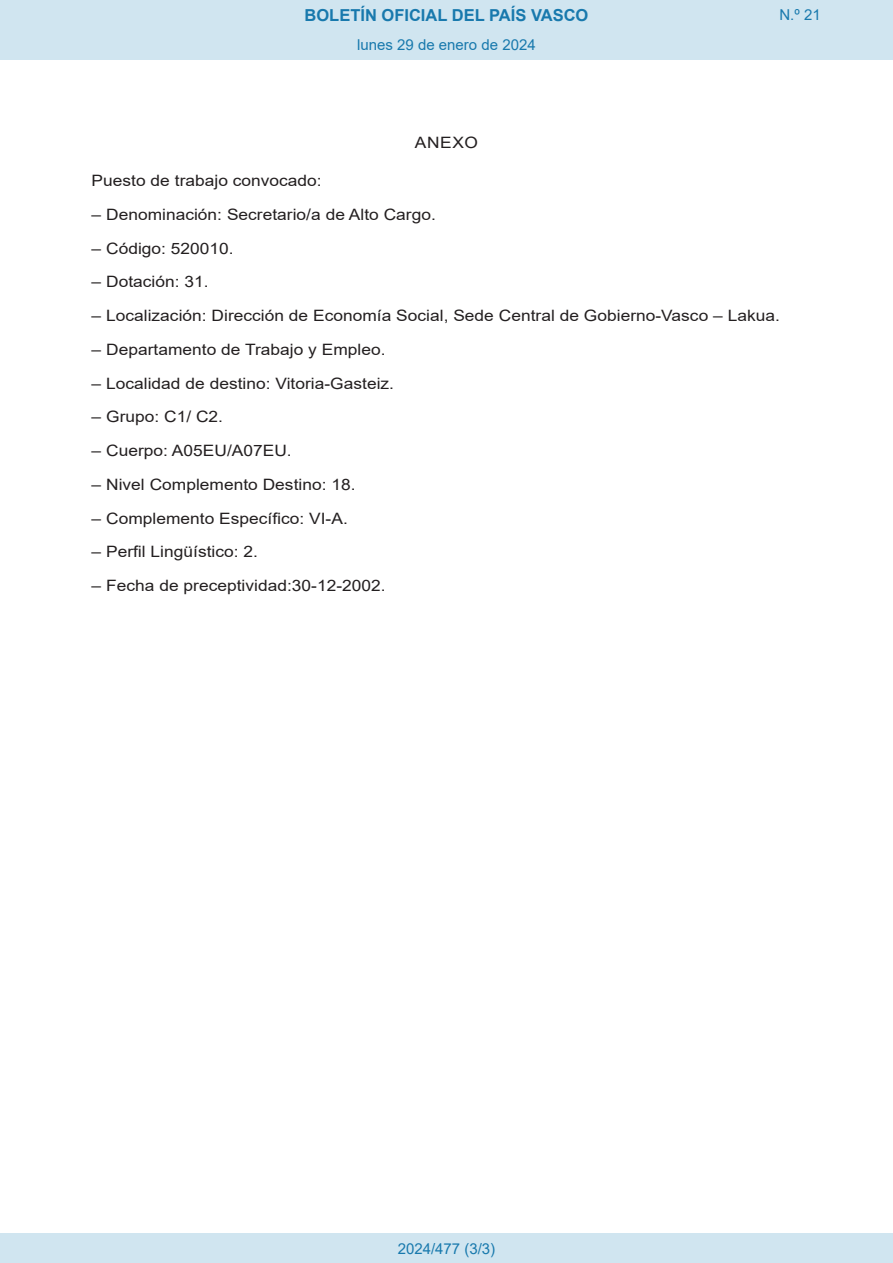
<style>
.page{position:relative;width:893px;height:1263px;background:#fff}
.page>*{position:absolute;margin:0;border:0;box-sizing:border-box;transform-origin:0 0}
.t1{font:700 16.5px "Arial";color:#1879ad}
.BOPVDetalle{font:15.6px "Arial";color:#231f20;scale:1.11 1}
.BOPVClave{font:15.6px "Arial";letter-spacing:.035em;color:#231f20;scale:1.11 1}
.Paginacion_Centro{font:15px "Arial";color:#1879ad}
</style>
<div class="page">
<div style="left:0;top:0;width:893px;height:60px;background:#d0e5f0"></div>
<div style="left:0;top:1233px;width:893px;height:30px;background:#d0e5f0"></div>
<p class="t1" style="left:305px;top:3px;width:285px">BOLETÍN OFICIAL DEL PAÍS VASCO</p>
<p class="Paginacion_Centro" style="left:357px;top:35px;width:180px">lunes 29 de enero de 2024</p>
<p class="BOPVClave" style="left:415px;top:132px;width:58px">ANEXO</p>
<p class="Paginacion_Centro" style="left:779px;top:5px;width:43px">N.º 21</p>
<p class="BOPVDetalle" style="left:92px;top:170px;width:209px">Puesto de trabajo convocado:</p>
<p class="BOPVDetalle" style="left:92px;top:204px;width:312px">– Denominación: Secretario/a de Alto Cargo.</p>
<p class="BOPVDetalle" style="left:92px;top:237px;width:130px">– Código: 520010.</p>
<p class="BOPVDetalle" style="left:92px;top:271px;width:107px">– Dotación: 31.</p>
<p class="BOPVDetalle" style="left:92px;top:305px;width:621px">– Localización: Dirección de Economía Social, Sede Central de Gobierno-Vasco – Lakua.</p>
<p class="BOPVDetalle" style="left:92px;top:339px;width:266px">– Departamento de Trabajo y Empleo.</p>
<p class="BOPVDetalle" style="left:92px;top:372px;width:274px">– Localidad de destino: Vitoria-Gasteiz.</p>
<p class="BOPVDetalle" style="left:92px;top:406px;width:120px">– Grupo: C1/ C2.</p>
<p class="BOPVDetalle" style="left:92px;top:440px;width:182px">– Cuerpo: A05EU/A07EU.</p>
<p class="BOPVDetalle" style="left:92px;top:474px;width:239px">– Nivel Complemento Destino: 18.</p>
<p class="BOPVDetalle" style="left:92px;top:507px;width:232px">– Complemento Específico: VI-A.</p>
<p class="BOPVDetalle" style="left:92px;top:541px;width:151px">– Perfil Lingüístico: 2.</p>
<p class="BOPVDetalle" style="left:92px;top:575px;width:266px">– Fecha de preceptividad:30-12-2002.</p>
<p class="Paginacion_Centro" style="left:398px;top:1238px;width:99px">2024/477 (3/3)</p>
</div>
